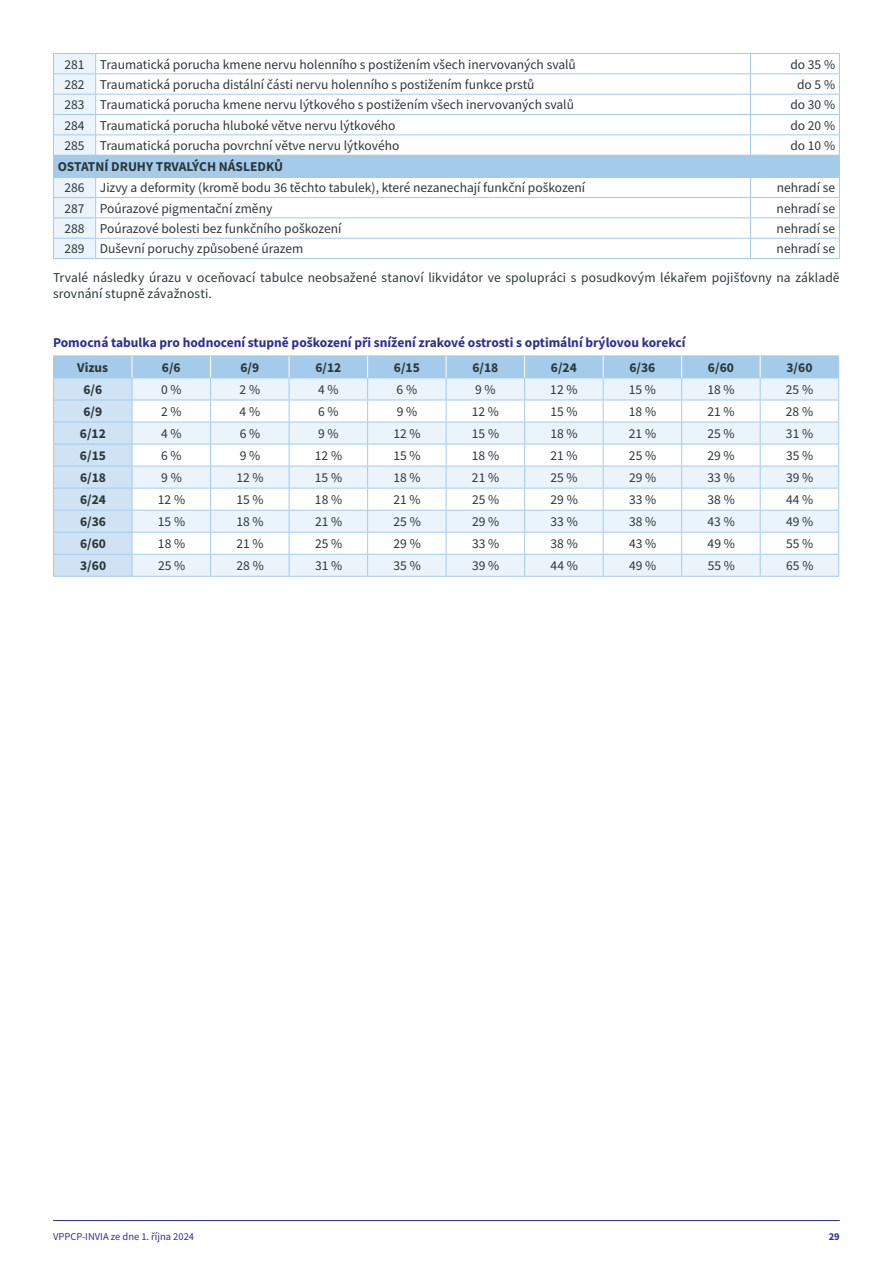
<style>
.page{position:relative;width:893px;height:1263px;background:#fff}
.page>*{position:absolute;margin:0;border:0;box-sizing:border-box;transform-origin:0 0}
.t1{font:13.5px/28.3px "Source Sans Pro";color:#2c3738}
.t2{font:700 13.5px "Source Sans Pro";color:#2c3738}
.t3{font:700 13.5px "Source Sans Pro";color:#2e3092}
.t4{font:10.5px "Source Sans Pro";color:#2e3092}
.t5{font:700 10.5px "Source Sans Pro";color:#2e3092}
</style>
<div class="page">
<hr style="left:53px;top:1220px;width:787px;height:1px;background:#2e3092">
<div style="left:54px;top:155px;width:785px;height:22px;background:#a5cbeb"></div>
<hr style="left:53px;top:53px;width:43px;height:1px;background:#a5cbeb">
<hr style="left:96px;top:53px;width:654px;height:1px;background:#a5cbeb">
<hr style="left:750px;top:53px;width:90px;height:1px;background:#a5cbeb">
<hr style="left:96px;top:73px;width:654px;height:1px;background:#a5cbeb">
<hr style="left:750px;top:73px;width:90px;height:1px;background:#a5cbeb">
<hr style="left:96px;top:94px;width:654px;height:1px;background:#a5cbeb">
<hr style="left:750px;top:94px;width:90px;height:1px;background:#a5cbeb">
<hr style="left:96px;top:114px;width:654px;height:1px;background:#a5cbeb">
<hr style="left:750px;top:114px;width:90px;height:1px;background:#a5cbeb">
<hr style="left:96px;top:134px;width:654px;height:1px;background:#a5cbeb">
<hr style="left:750px;top:134px;width:90px;height:1px;background:#a5cbeb">
<svg style="left:750px;top:54px;width:1px;height:101px"></svg>
<hr style="left:96px;top:197px;width:654px;height:1px;background:#a5cbeb">
<hr style="left:750px;top:197px;width:90px;height:1px;background:#a5cbeb">
<hr style="left:96px;top:217px;width:654px;height:1px;background:#a5cbeb">
<hr style="left:750px;top:217px;width:90px;height:1px;background:#a5cbeb">
<hr style="left:96px;top:238px;width:654px;height:1px;background:#a5cbeb">
<hr style="left:750px;top:238px;width:90px;height:1px;background:#a5cbeb">
<svg style="left:750px;top:178px;width:1px;height:80px"></svg>
<hr style="left:96px;top:258px;width:654px;height:1px;background:#a5cbeb">
<hr style="left:750px;top:258px;width:90px;height:1px;background:#a5cbeb">
<hr style="left:96px;top:177px;width:654px;height:1px;background:#a5cbeb">
<hr style="left:750px;top:177px;width:90px;height:1px;background:#a5cbeb">
<svg style="left:53px;top:54px;width:43px;height:205px;background:#ddecf7"></svg>
<svg style="left:839px;top:54px;width:1px;height:204px"></svg>
<hr style="left:132px;top:576px;width:79px;height:1px;background:#a5cbeb">
<hr style="left:211px;top:576px;width:78px;height:1px;background:#a5cbeb">
<hr style="left:289px;top:576px;width:79px;height:1px;background:#a5cbeb">
<hr style="left:368px;top:576px;width:78px;height:1px;background:#a5cbeb">
<hr style="left:446px;top:576px;width:79px;height:1px;background:#a5cbeb">
<hr style="left:525px;top:576px;width:78px;height:1px;background:#a5cbeb">
<hr style="left:603px;top:576px;width:79px;height:1px;background:#a5cbeb">
<hr style="left:682px;top:576px;width:78px;height:1px;background:#a5cbeb">
<hr style="left:760px;top:576px;width:79px;height:1px;background:#a5cbeb">
<hr style="left:53px;top:576px;width:79px;height:1px;background:#a5cbeb">
<svg style="left:53px;top:356px;width:786px;height:220px"></svg>
<p class="t1" style="left:65px;top:50px;width:513px">281 Traumatická porucha kmene nervu holenního s postižením všech inervovaných svalů</p>
<p class="t1" style="left:790px;top:50px;width:46px">do 35 %</p>
<p class="t1" style="left:65px;top:70px;width:472px">282 Traumatická porucha distální části nervu holenního s postižením funkce prstů</p>
<p class="t1" style="left:797px;top:70px;width:40px">do 5 %</p>
<p class="t1" style="left:65px;top:91px;width:511px">283 Traumatická porucha kmene nervu lýtkového s postižením všech inervovaných svalů</p>
<p class="t1" style="left:790px;top:91px;width:46px">do 30 %</p>
<p class="t1" style="left:64px;top:111px;width:333px">284 Traumatická porucha hluboké větve nervu lýtkového</p>
<p class="t1" style="left:790px;top:111px;width:46px">do 20 %</p>
<p class="t1" style="left:64px;top:131px;width:336px">285 Traumatická porucha povrchní větve nervu lýtkového</p>
<p class="t1" style="left:790px;top:131px;width:46px">do 10 %</p>
<p class="t2" style="left:58px;top:158px;width:227px">OSTATNÍ DRUHY TRVALÝCH NÁSLEDKŮ</p>
<p class="t1" style="left:64px;top:174px;width:522px">286 Jizvy a deformity (kromě bodu 36 těchto tabulek), které nezanechají funkční poškození</p>
<p class="t1" style="left:777px;top:174px;width:60px">nehradí se</p>
<p class="t1" style="left:64px;top:194px;width:209px">287 Poúrazové pigmentační změny</p>
<p class="t1" style="left:777px;top:194px;width:60px">nehradí se</p>
<p class="t1" style="left:64px;top:214px;width:279px">288 Poúrazové bolesti bez funkčního poškození</p>
<p class="t1" style="left:777px;top:214px;width:60px">nehradí se</p>
<p class="t1" style="left:64px;top:235px;width:240px">289 Duševní poruchy způsobené úrazem</p>
<p class="t1" style="left:53px;top:235px;width:788px;text-indent:724px">nehradí se<br>Trvalé následky úrazu v oceňovací tabulce neobsažené stanoví likvidátor ve spolupráci s posudkovým lékařem pojišťovny na základě</p>
<p class="t1" style="left:53px;top:280px;width:160px">srovnání stupně závažnosti.</p>
<p class="t3" style="left:53px;top:334px;width:634px">Pomocná tabulka pro hodnocení stupně poškození při snížení zrakové ostrosti s optimální brýlovou korekcí</p>
<p class="t2" style="left:77px;top:358px;width:32px">Vizus</p>
<p class="t2" style="left:162px;top:358px;width:20px">6/6</p>
<p class="t2" style="left:240px;top:358px;width:20px">6/9</p>
<p class="t2" style="left:315px;top:358px;width:27px">6/12</p>
<p class="t2" style="left:394px;top:358px;width:27px">6/15</p>
<p class="t2" style="left:472px;top:358px;width:27px">6/18</p>
<p class="t2" style="left:551px;top:358px;width:27px">6/24</p>
<p class="t2" style="left:629px;top:358px;width:27px">6/36</p>
<p class="t2" style="left:708px;top:358px;width:27px">6/60</p>
<p class="t2" style="left:786px;top:358px;width:27px">3/60</p>
<p class="t2" style="left:83px;top:380px;width:20px">6/6</p>
<p class="t1" style="left:161px;top:375px;width:22px">0 %</p>
<p class="t1" style="left:240px;top:375px;width:22px">2 %</p>
<p class="t1" style="left:318px;top:375px;width:22px">4 %</p>
<p class="t1" style="left:397px;top:375px;width:22px">6 %</p>
<p class="t1" style="left:475px;top:375px;width:22px">9 %</p>
<p class="t1" style="left:550px;top:375px;width:29px">12 %</p>
<p class="t1" style="left:629px;top:375px;width:29px">15 %</p>
<p class="t1" style="left:707px;top:375px;width:29px">18 %</p>
<p class="t1" style="left:786px;top:375px;width:29px">25 %</p>
<p class="t2" style="left:83px;top:402px;width:20px">6/9</p>
<p class="t1" style="left:161px;top:397px;width:22px">2 %</p>
<p class="t1" style="left:240px;top:397px;width:22px">4 %</p>
<p class="t1" style="left:318px;top:397px;width:22px">6 %</p>
<p class="t1" style="left:397px;top:397px;width:22px">9 %</p>
<p class="t1" style="left:472px;top:397px;width:29px">12 %</p>
<p class="t1" style="left:550px;top:397px;width:29px">15 %</p>
<p class="t1" style="left:629px;top:397px;width:29px">18 %</p>
<p class="t1" style="left:707px;top:397px;width:29px">21 %</p>
<p class="t1" style="left:786px;top:397px;width:29px">28 %</p>
<p class="t2" style="left:80px;top:424px;width:27px">6/12</p>
<p class="t1" style="left:161px;top:419px;width:22px">4 %</p>
<p class="t1" style="left:240px;top:419px;width:22px">6 %</p>
<p class="t1" style="left:318px;top:419px;width:22px">9 %</p>
<p class="t1" style="left:393px;top:419px;width:29px">12 %</p>
<p class="t1" style="left:472px;top:419px;width:29px">15 %</p>
<p class="t1" style="left:550px;top:419px;width:29px">18 %</p>
<p class="t1" style="left:629px;top:419px;width:29px">21 %</p>
<p class="t1" style="left:707px;top:419px;width:29px">25 %</p>
<p class="t1" style="left:786px;top:419px;width:29px">31 %</p>
<p class="t2" style="left:80px;top:446px;width:27px">6/15</p>
<p class="t1" style="left:161px;top:441px;width:22px">6 %</p>
<p class="t1" style="left:240px;top:441px;width:22px">9 %</p>
<p class="t1" style="left:315px;top:441px;width:29px">12 %</p>
<p class="t1" style="left:393px;top:441px;width:29px">15 %</p>
<p class="t1" style="left:472px;top:441px;width:29px">18 %</p>
<p class="t1" style="left:550px;top:441px;width:29px">21 %</p>
<p class="t1" style="left:629px;top:441px;width:29px">25 %</p>
<p class="t1" style="left:707px;top:441px;width:29px">29 %</p>
<p class="t1" style="left:786px;top:441px;width:29px">35 %</p>
<p class="t2" style="left:80px;top:469px;width:27px">6/18</p>
<p class="t1" style="left:161px;top:463px;width:22px">9 %</p>
<p class="t1" style="left:236px;top:463px;width:29px">12 %</p>
<p class="t1" style="left:315px;top:463px;width:29px">15 %</p>
<p class="t1" style="left:393px;top:463px;width:29px">18 %</p>
<p class="t1" style="left:472px;top:463px;width:29px">21 %</p>
<p class="t1" style="left:550px;top:463px;width:29px">25 %</p>
<p class="t1" style="left:629px;top:463px;width:29px">29 %</p>
<p class="t1" style="left:707px;top:463px;width:29px">33 %</p>
<p class="t1" style="left:786px;top:463px;width:29px">39 %</p>
<p class="t2" style="left:80px;top:491px;width:27px">6/24</p>
<p class="t1" style="left:158px;top:485px;width:29px">12 %</p>
<p class="t1" style="left:236px;top:485px;width:29px">15 %</p>
<p class="t1" style="left:315px;top:485px;width:29px">18 %</p>
<p class="t1" style="left:393px;top:485px;width:29px">21 %</p>
<p class="t1" style="left:472px;top:485px;width:29px">25 %</p>
<p class="t1" style="left:550px;top:485px;width:29px">29 %</p>
<p class="t1" style="left:629px;top:485px;width:29px">33 %</p>
<p class="t1" style="left:708px;top:485px;width:29px">38 %</p>
<p class="t1" style="left:786px;top:485px;width:29px">44 %</p>
<p class="t2" style="left:80px;top:513px;width:27px">6/36</p>
<p class="t1" style="left:158px;top:507px;width:29px">15 %</p>
<p class="t1" style="left:236px;top:507px;width:29px">18 %</p>
<p class="t1" style="left:315px;top:507px;width:29px">21 %</p>
<p class="t1" style="left:393px;top:507px;width:29px">25 %</p>
<p class="t1" style="left:472px;top:507px;width:29px">29 %</p>
<p class="t1" style="left:551px;top:507px;width:29px">33 %</p>
<p class="t1" style="left:629px;top:507px;width:29px">38 %</p>
<p class="t1" style="left:708px;top:507px;width:29px">43 %</p>
<p class="t1" style="left:786px;top:507px;width:29px">49 %</p>
<p class="t2" style="left:80px;top:535px;width:27px">6/60</p>
<p class="t1" style="left:158px;top:529px;width:29px">18 %</p>
<p class="t1" style="left:236px;top:529px;width:29px">21 %</p>
<p class="t1" style="left:315px;top:529px;width:29px">25 %</p>
<p class="t1" style="left:394px;top:529px;width:29px">29 %</p>
<p class="t1" style="left:472px;top:529px;width:29px">33 %</p>
<p class="t1" style="left:551px;top:529px;width:29px">38 %</p>
<p class="t1" style="left:629px;top:529px;width:29px">43 %</p>
<p class="t1" style="left:708px;top:529px;width:29px">49 %</p>
<p class="t1" style="left:786px;top:529px;width:29px">55 %</p>
<p class="t2" style="left:80px;top:557px;width:27px">3/60</p>
<p class="t1" style="left:158px;top:552px;width:29px">25 %</p>
<p class="t1" style="left:237px;top:552px;width:29px">28 %</p>
<p class="t1" style="left:315px;top:552px;width:29px">31 %</p>
<p class="t1" style="left:394px;top:552px;width:29px">35 %</p>
<p class="t1" style="left:472px;top:552px;width:29px">39 %</p>
<p class="t1" style="left:551px;top:552px;width:29px">44 %</p>
<p class="t1" style="left:629px;top:552px;width:29px">49 %</p>
<p class="t1" style="left:708px;top:552px;width:29px">55 %</p>
<p class="t1" style="left:786px;top:552px;width:29px">65 %</p>
<p class="t4" style="left:53px;top:1229px;width:142px">VPPCP-INVIA ze dne 1. října 2024</p>
<p class="t5" style="left:829px;top:1229px;width:13px">29</p>
</div>
